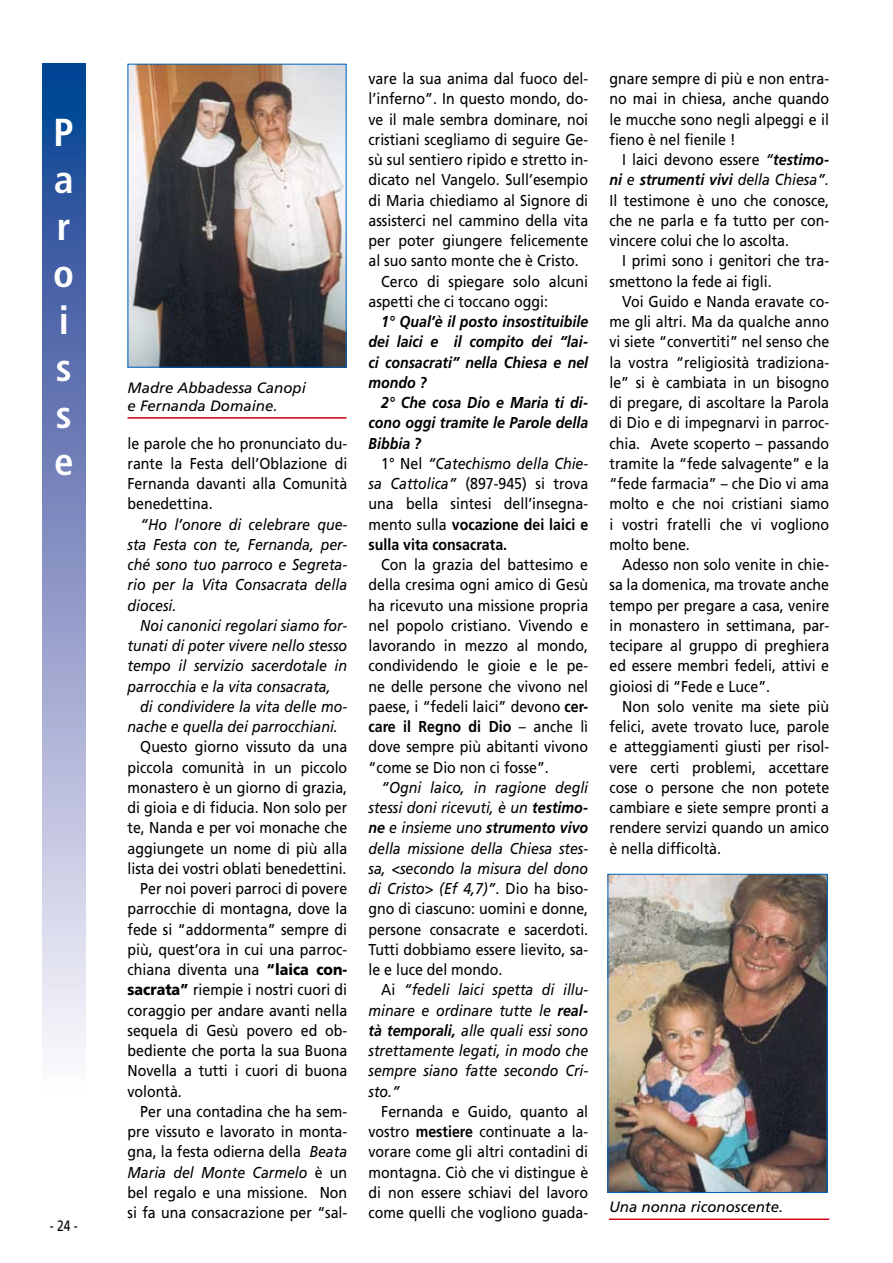
<style>
.page{position:relative;width:893px;height:1263px;background:#fff}
.page>*{position:absolute;margin:0;border:0;box-sizing:border-box;transform-origin:0 0}
.t1{font:700 condensed 39px/47px "Frutiger";color:#fff}
.t2{font:15.75px/20.2px "Frutiger";color:#000;text-align:justify;scale:.9 1}
.t3{font:italic 15.75px/20.2px "Frutiger";color:#000;text-align:justify;scale:.9 1}
.t4{font:italic 700 15.75px/20.2px "Frutiger";color:#000;text-align:justify;scale:.9 1}
.t5{font:italic 15px/18px "Frutiger";color:#000}
.t6{font:15px "Frutiger";color:#000;scale:.8 1}
.s1{font-weight:900}
.s2{font-style:italic}
.s3{font-style:normal}
.s4{font-weight:700}
.s5{font-weight:700;font-style:italic}
</style>
<div class="page">
<img style="left:130px;top:66px;width:214px;height:300px">
<div style="left:128px;top:64px;width:218px;height:304px;border:1px solid #0062c2"></div>
<hr style="left:128px;top:417px;width:218px;height:2px;background:#d10019">
<svg style="left:43px;top:64px;width:42px;height:986px;background:#8394c4"></svg>
<img style="left:610px;top:876px;width:216px;height:315px">
<div style="left:608px;top:874px;width:220px;height:319px;border:1px solid #0062c2"></div>
<hr style="left:609px;top:1218px;width:220px;height:2px;background:#d10019">
<h1 class="t1" style="left:53px;top:109px;width:22px">P a r o i s s e</h1>
<p class="t6" style="left:50px;top:1217px;width:37px">- 24 -</p>
<p class="t5" style="left:128px;top:378px;width:180px">Madre Abbadessa Canopi e Fernanda Domaine.</p>
<p class="t2" style="left:128px;top:433px;width:246px">le parole che ho pronunciato du&shy;rante la Festa dell’Oblazione di Fernanda davanti alla Comunità benedettina.</p>
<p class="t3" style="left:128px;top:514px;width:246px;text-indent:13px">“Ho l’onore di celebrare que&shy;sta Festa con te, Fernanda, per&shy;ché sono tuo parroco e Segreta&shy;rio per la Vita Consacrata della diocesi.</p>
<p class="t3" style="left:128px;top:615px;width:246px;text-indent:13px">Noi canonici regolari siamo for&shy;tunati di poter vivere nello stesso tempo il servizio sacerdotale in parrocchia e la vita consacrata,</p>
<p class="t3" style="left:128px;top:696px;width:246px;text-indent:13px">di condividere la vita delle mo&shy;nache e quella dei parrocchiani.</p>
<p class="t2" style="left:140px;top:737px;width:231px">Questo giorno vissuto da una</p>
<p class="t2" style="left:128px;top:757px;width:246px">piccola comunità in un piccolo</p>
<p class="t2" style="left:128px;top:777px;width:246px">monastero è un giorno di grazia,</p>
<p class="t2" style="left:128px;top:797px;width:246px">di gioia e di fiducia. Non solo per</p>
<p class="t2" style="left:128px;top:818px;width:246px">te, Nanda e per voi monache che</p>
<p class="t2" style="left:128px;top:838px;width:246px">aggiungete un nome di più alla</p>
<p class="t2" style="left:128px;top:858px;width:245px">lista dei vostri oblati benedettini.</p>
<p class="t2" style="left:140px;top:878px;width:231px">Per noi poveri parroci di povere</p>
<p class="t2" style="left:128px;top:899px;width:246px">parrocchie di montagna, dove la</p>
<p class="t2" style="left:128px;top:919px;width:246px">fede si “addormenta” sempre di</p>
<p class="t2" style="left:128px;top:939px;width:246px">più, quest’ora in cui una parroc-</p>
<p class="t2" style="left:128px;top:959px;width:246px">chiana diventa una <span class="s1">“laica con-</span></p>
<p class="t2" style="left:128px;top:980px;width:246px"><span class="s1">sacrata”</span> riempie i nostri cuori di</p>
<p class="t2" style="left:128px;top:1000px;width:246px">coraggio per andare avanti nella</p>
<p class="t2" style="left:128px;top:1020px;width:246px">sequela di Gesù povero ed ob-</p>
<p class="t2" style="left:128px;top:1040px;width:246px">bediente che porta la sua Buona</p>
<p class="t2" style="left:128px;top:1061px;width:246px">Novella a tutti i cuori di buona</p>
<p class="t2" style="left:128px;top:1081px;width:62px">volontà.</p>
<p class="t2" style="left:140px;top:1101px;width:231px">Per una contadina che ha sem-</p>
<p class="t2" style="left:128px;top:1121px;width:246px">pre vissuto e lavorato in monta-</p>
<p class="t2" style="left:128px;top:1142px;width:246px">gna, la festa odierna della <span class="s2">Beata</span></p>
<p class="t3" style="left:128px;top:1162px;width:246px">Maria del Monte Carmelo <span class="s3">è un</span></p>
<p class="t2" style="left:128px;top:1182px;width:246px">bel regalo e una missione. Non</p>
<p class="t2" style="left:128px;top:1202px;width:246px">si fa una consacrazione per “sal-</p>
<p class="t2" style="left:369px;top:68px;width:246px">vare la sua anima dal fuoco del-</p>
<p class="t2" style="left:369px;top:89px;width:246px">l’inferno”. In questo mondo, do-</p>
<p class="t2" style="left:369px;top:109px;width:246px">ve il male sembra dominare, noi</p>
<p class="t2" style="left:369px;top:129px;width:246px">cristiani scegliamo di seguire Ge-</p>
<p class="t2" style="left:369px;top:149px;width:246px">sù sul sentiero ripido e stretto in-</p>
<p class="t2" style="left:369px;top:170px;width:246px">dicato nel Vangelo. Sull’esempio</p>
<p class="t2" style="left:369px;top:190px;width:246px">di Maria chiediamo al Signore di</p>
<p class="t2" style="left:369px;top:210px;width:246px">assisterci nel cammino della vita</p>
<p class="t2" style="left:369px;top:230px;width:246px">per poter giungere felicemente</p>
<p class="t2" style="left:369px;top:251px;width:235px">al suo santo monte che è Cristo.</p>
<p class="t2" style="left:381px;top:271px;width:231px">Cerco di spiegare solo alcuni</p>
<p class="t2" style="left:369px;top:291px;width:201px">aspetti che ci toccano oggi:</p>
<p class="t4" style="left:369px;top:311px;width:246px;text-indent:13px">1° Qual’è il posto insostituibile dei laici e il compito dei “lai&shy;ci consacrati” nella Chiesa e nel mondo ?</p>
<p class="t4" style="left:369px;top:392px;width:246px;text-indent:13px">2° Che cosa Dio e Maria ti di&shy;cono oggi tramite le Parole della Bibbia ?</p>
<p class="t2" style="left:369px;top:453px;width:246px;text-indent:13px">1° Nel <span class="s2">“Catechismo della Chie&shy;sa Cattolica”</span> (897-945) si trova una bella sintesi dell’insegna&shy;mento sulla <span class="s4">vocazione dei laici e sulla vita consacrata.</span></p>
<p class="t2" style="left:369px;top:554px;width:246px;text-indent:13px">Con la grazia del battesimo e della cresima ogni amico di Gesù ha ricevuto una missione propria nel popolo cristiano. Vivendo e lavorando in mezzo al mondo, condividendo le gioie e le pe&shy;ne delle persone che vivono nel paese, i “fedeli laici” devono <span class="s4">cer&shy;care il Regno di Dio</span> – anche lì dove sempre più abitanti vivono “come se Dio non ci fosse”.</p>
<p class="t3" style="left:369px;top:777px;width:246px;text-indent:13px">“Ogni laico, in ragione degli stessi doni ricevuti, è un <span class="s4">testimo&shy;ne</span> e insieme uno <span class="s4">strumento vivo </span>della missione della Chiesa stes&shy;sa, &lt;secondo la misura del dono di Cristo&gt; (Ef 4,7)”<span class="s3">. Dio ha biso&shy;gno di ciascuno: uomini e donne, persone consacrate e sacerdoti.<br>Tutti dobbiamo essere lievito, sa&shy;le e luce del mondo.</span></p>
<p class="t3" style="left:369px;top:980px;width:246px;text-indent:13px"><span class="s3">Ai</span> “fedeli laici spetta di illu&shy;minare e ordinare tutte le <span class="s4">real&shy;tà temporali,</span> alle quali essi sono strettamente legati, in modo che sempre siano fatte secondo Cri&shy;sto.”</p>
<p class="t2" style="left:369px;top:1101px;width:246px;text-indent:13px">Fernanda e Guido, quanto al vostro <span class="s4">mestiere</span> continuate a la&shy;vorare come gli altri contadini di montagna. Ciò che vi distingue è di non essere schiavi del lavoro come quelli che vogliono guada-</p>
<p class="t2" style="left:609px;top:68px;width:246px">gnare sempre di più e non entra&shy;no mai in chiesa, anche quando le mucche sono negli alpeggi e il fieno è nel fienile !</p>
<p class="t2" style="left:609px;top:149px;width:246px;text-indent:13px">I laici devono essere <span class="s2">“</span><span class="s5">testimo&shy;ni</span> <span class="s2">e</span> <span class="s5">strumenti vivi</span> <span class="s2">della Chiesa”.<br></span>Il testimone è uno che conosce, che ne parla e fa tutto per con&shy;vincere colui che lo ascolta.</p>
<p class="t2" style="left:609px;top:251px;width:246px;text-indent:13px">I primi sono i genitori che tra&shy;smettono la fede ai figli.</p>
<p class="t2" style="left:609px;top:291px;width:246px;text-indent:13px">Voi Guido e Nanda eravate co&shy;me gli altri. Ma da qualche anno vi siete “convertiti” nel senso che la vostra “religiosità tradiziona&shy;le” si è cambiata in un bisogno di pregare, di ascoltare la Parola di Dio e di impegnarvi in parroc&shy;chia. Avete scoperto – passando tramite la “fede salvagente” e la “fede farmacia” – che Dio vi ama molto e che noi cristiani siamo i vostri fratelli che vi vogliono molto bene.</p>
<p class="t2" style="left:609px;top:554px;width:246px;text-indent:13px">Adesso non solo venite in chie&shy;sa la domenica, ma trovate anche tempo per pregare a casa, venire in monastero in settimana, par&shy;tecipare al gruppo di preghiera ed essere membri fedeli, attivi e gioiosi di “Fede e Luce”.</p>
<p class="t2" style="left:609px;top:696px;width:246px;text-indent:13px">Non solo venite ma siete più felici, avete trovato luce, parole e atteggiamenti giusti per risol&shy;vere certi problemi, accettare cose o persone che non potete cambiare e siete sempre pronti a rendere servizi quando un amico è nella difficoltà.</p>
<p class="t5" style="left:609px;top:1198px;width:176px">Una nonna riconoscente.</p>
</div>
